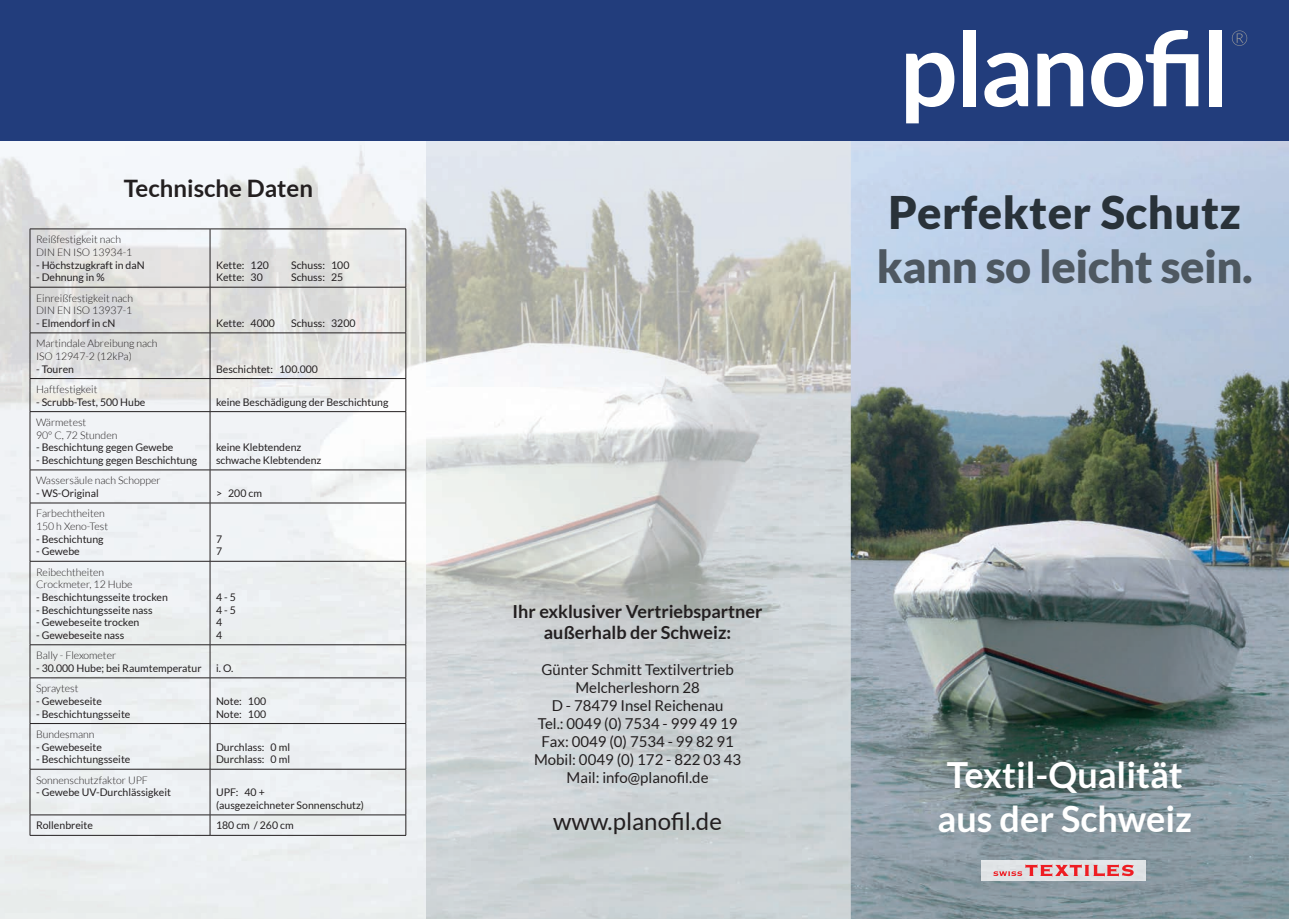
<style>
.page{position:relative;width:1289px;height:919px;background:#fff}
.page>*{position:absolute;margin:0;border:0;box-sizing:border-box;transform-origin:0 0}
.t1{font:900 45px "Lato";letter-spacing:-.01em;color:#4e5861}
.t2{font:900 45px "Lato";letter-spacing:.01em;color:#293239}
.t3{font:700 36px/43.5px "Lato";color:#fff}
.t4{font:24px "Lato";color:#231f20}
.t5{font:700 24px "Lato";color:#231f20}
.t6{font:700 18px/21.6px "Lato";color:#231f20;text-align:center}
.t7{font:15px/18px "Lato";color:#231f20;text-align:center}
.t8{font:10.5px/12.6px "Lato";color:#231f20}
.t9{font:300 10.5px/12.6px "Lato";color:#231f20}
</style>
<div class="page">
<img style="left:0;top:140px;width:850px;height:778px">
<div style="left:52px;top:865px;width:373px;height:53px;background:#ebeff1"></div>
<img style="left:850px;top:140px;width:438px;height:778px">
<hr style="left:30px;top:229px;width:180px;height:1px;background:#231f20">
<hr style="left:30px;top:229px;width:1px;height:58px;background:#231f20">
<hr style="left:210px;top:229px;width:196px;height:1px;background:#231f20">
<hr style="left:210px;top:229px;width:1px;height:58px;background:#231f20">
<hr style="left:405px;top:229px;width:1px;height:58px;background:#231f20">
<hr style="left:30px;top:287px;width:180px;height:1px;background:#231f20">
<hr style="left:30px;top:287px;width:1px;height:45px;background:#231f20">
<hr style="left:210px;top:287px;width:196px;height:1px;background:#231f20">
<hr style="left:210px;top:287px;width:1px;height:45px;background:#231f20">
<hr style="left:405px;top:287px;width:1px;height:45px;background:#231f20">
<hr style="left:30px;top:332px;width:180px;height:1px;background:#231f20">
<hr style="left:30px;top:333px;width:1px;height:45px;background:#231f20">
<hr style="left:210px;top:332px;width:196px;height:1px;background:#231f20">
<hr style="left:210px;top:333px;width:1px;height:45px;background:#231f20">
<hr style="left:405px;top:333px;width:1px;height:45px;background:#231f20">
<hr style="left:30px;top:378px;width:180px;height:1px;background:#231f20">
<hr style="left:30px;top:379px;width:1px;height:32px;background:#231f20">
<hr style="left:210px;top:378px;width:196px;height:1px;background:#231f20">
<hr style="left:210px;top:379px;width:1px;height:32px;background:#231f20">
<hr style="left:405px;top:379px;width:1px;height:32px;background:#231f20">
<hr style="left:30px;top:411px;width:180px;height:1px;background:#231f20">
<hr style="left:30px;top:412px;width:1px;height:57px;background:#231f20">
<hr style="left:210px;top:411px;width:196px;height:1px;background:#231f20">
<hr style="left:210px;top:412px;width:1px;height:57px;background:#231f20">
<hr style="left:405px;top:412px;width:1px;height:57px;background:#231f20">
<hr style="left:30px;top:469px;width:180px;height:1px;background:#231f20">
<hr style="left:30px;top:470px;width:1px;height:32px;background:#231f20">
<hr style="left:210px;top:469px;width:196px;height:1px;background:#231f20">
<hr style="left:210px;top:470px;width:1px;height:32px;background:#231f20">
<hr style="left:405px;top:470px;width:1px;height:32px;background:#231f20">
<hr style="left:30px;top:502px;width:180px;height:1px;background:#231f20">
<hr style="left:30px;top:503px;width:1px;height:58px;background:#231f20">
<hr style="left:210px;top:502px;width:196px;height:1px;background:#231f20">
<hr style="left:210px;top:503px;width:1px;height:58px;background:#231f20">
<hr style="left:405px;top:503px;width:1px;height:58px;background:#231f20">
<hr style="left:30px;top:561px;width:180px;height:1px;background:#231f20">
<hr style="left:30px;top:561px;width:1px;height:83px;background:#231f20">
<hr style="left:210px;top:561px;width:196px;height:1px;background:#231f20">
<hr style="left:210px;top:561px;width:1px;height:83px;background:#231f20">
<hr style="left:405px;top:561px;width:1px;height:83px;background:#231f20">
<hr style="left:30px;top:644px;width:180px;height:1px;background:#231f20">
<hr style="left:30px;top:645px;width:1px;height:32px;background:#231f20">
<hr style="left:210px;top:644px;width:196px;height:1px;background:#231f20">
<hr style="left:210px;top:645px;width:1px;height:32px;background:#231f20">
<hr style="left:405px;top:645px;width:1px;height:32px;background:#231f20">
<hr style="left:30px;top:677px;width:180px;height:1px;background:#231f20">
<hr style="left:30px;top:678px;width:1px;height:45px;background:#231f20">
<hr style="left:210px;top:677px;width:196px;height:1px;background:#231f20">
<hr style="left:210px;top:678px;width:1px;height:45px;background:#231f20">
<hr style="left:405px;top:678px;width:1px;height:45px;background:#231f20">
<hr style="left:30px;top:723px;width:180px;height:1px;background:#231f20">
<hr style="left:30px;top:723px;width:1px;height:46px;background:#231f20">
<hr style="left:210px;top:723px;width:196px;height:1px;background:#231f20">
<hr style="left:210px;top:723px;width:1px;height:46px;background:#231f20">
<hr style="left:405px;top:723px;width:1px;height:46px;background:#231f20">
<hr style="left:30px;top:768px;width:180px;height:1px;background:#231f20">
<hr style="left:30px;top:769px;width:1px;height:45px;background:#231f20">
<hr style="left:210px;top:768px;width:196px;height:1px;background:#231f20">
<hr style="left:210px;top:769px;width:1px;height:45px;background:#231f20">
<hr style="left:405px;top:769px;width:1px;height:45px;background:#231f20">
<hr style="left:30px;top:814px;width:180px;height:1px;background:#231f20">
<svg style="left:30px;top:815px;width:1px;height:20px"></svg>
<hr style="left:210px;top:814px;width:196px;height:1px;background:#231f20">
<svg style="left:210px;top:815px;width:1px;height:20px"></svg>
<svg style="left:405px;top:815px;width:1px;height:20px"></svg>
<hr style="left:30px;top:835px;width:180px;height:1px;background:#231f20">
<hr style="left:210px;top:835px;width:196px;height:1px;background:#231f20">
<div style="left:981px;top:860px;width:164px;height:20px;background:#e0e4e6"></div>
<svg style="left:993px;top:864px;width:140px;height:12px;background:#e3989c"></svg>
<div style="left:0;top:0;width:1288px;height:140px;background:#223d7c"></div>
<svg style="left:906px;top:53px;width:48px;height:70px"></svg>
<div style="left:963px;top:30px;width:12px;height:76px;background:#fff"></div>
<svg style="left:984px;top:53px;width:44px;height:54px"></svg>
<svg style="left:1037px;top:53px;width:46px;height:53px"></svg>
<svg style="left:1091px;top:30px;width:107px;height:77px"></svg>
<div style="left:1208px;top:30px;width:13px;height:76px;background:#fff"></div>
<svg style="left:1231px;top:30px;width:16px;height:16px"></svg>
<h3 class="t5" style="left:124px;top:174px;width:191px">Technische Daten</h3>
<p class="t9" style="left:36px;top:233px;width:98px">Reißfestigkeit nach<br>DIN EN ISO 13934-1</p>
<p class="t8" style="left:36px;top:258px;width:110px">- Höchstzugkraft in daN</p>
<p class="t8" style="left:36px;top:271px;width:70px">- Dehnung in %</p>
<p class="t8" style="left:216px;top:258px;width:54px">Kette: 120</p>
<p class="t8" style="left:291px;top:258px;width:60px">Schuss: 100</p>
<p class="t8" style="left:216px;top:271px;width:48px">Kette: 30</p>
<p class="t8" style="left:291px;top:271px;width:54px">Schuss: 25</p>
<p class="t9" style="left:36px;top:291px;width:98px">Einreißfestigkeit nach<br>DIN EN ISO 13937-1</p>
<p class="t8" style="left:36px;top:317px;width:81px">- Elmendorf in cN</p>
<p class="t8" style="left:216px;top:317px;width:60px">Kette: 4000</p>
<p class="t8" style="left:291px;top:317px;width:66px">Schuss: 3200</p>
<p class="t9" style="left:36px;top:337px;width:123px">Martindale Abreibung nach<br>ISO 12947-2 (12kPa)</p>
<p class="t8" style="left:36px;top:362px;width:40px">- Touren</p>
<p class="t8" style="left:216px;top:362px;width:103px">Beschichtet: 100.000</p>
<p class="t9" style="left:36px;top:383px;width:63px">Haftfestigkeit</p>
<p class="t8" style="left:36px;top:395px;width:111px">- Scrubb-Test, 500 Hube</p>
<p class="t8" style="left:216px;top:395px;width:174px">keine Beschädigung der Beschichtung</p>
<p class="t9" style="left:36px;top:416px;width:83px">Wärmetest<br>90° C, 72 Stunden</p>
<p class="t8" style="left:36px;top:441px;width:139px">- Beschichtung gegen Gewebe</p>
<p class="t8" style="left:36px;top:453px;width:163px">- Beschichtung gegen Beschichtung</p>
<p class="t8" style="left:216px;top:441px;width:107px">keine Klebtendenz schwache Klebtendenz</p>
<p class="t9" style="left:36px;top:474px;width:126px">Wassersäule nach Schopper</p>
<p class="t8" style="left:36px;top:487px;width:64px">- WS-Original</p>
<p class="t8" style="left:216px;top:487px;width:47px">&gt; 200 cm</p>
<p class="t9" style="left:36px;top:507px;width:74px">Farbechtheiten<br>150 h Xeno-Test</p>
<p class="t8" style="left:36px;top:532px;width:69px">- Beschichtung</p>
<p class="t8" style="left:36px;top:545px;width:45px">- Gewebe</p>
<p class="t8" style="left:216px;top:532px;width:8px">7<br>7</p>
<p class="t9" style="left:36px;top:565px;width:98px">Reibechtheiten<br>Crockmeter, 12 Hube</p>
<p class="t8" style="left:36px;top:590px;width:133px">- Beschichtungsseite trocken</p>
<p class="t8" style="left:36px;top:603px;width:118px">- Beschichtungsseite nass</p>
<p class="t8" style="left:36px;top:616px;width:105px">- Gewebeseite trocken</p>
<p class="t8" style="left:36px;top:628px;width:90px">- Gewebeseite nass</p>
<p class="t8" style="left:216px;top:590px;width:21px">4 - 5<br>4 - 5<br>4<br>4</p>
<p class="t9" style="left:36px;top:649px;width:82px">Bally - Flexometer</p>
<p class="t8" style="left:36px;top:661px;width:167px">- 30.000 Hube; bei Raumtemperatur</p>
<p class="t8" style="left:216px;top:661px;width:19px">i. O.</p>
<p class="t9" style="left:36px;top:682px;width:44px">Spraytest</p>
<p class="t8" style="left:36px;top:694px;width:67px">- Gewebeseite</p>
<p class="t8" style="left:36px;top:707px;width:96px">- Beschichtungsseite</p>
<p class="t8" style="left:216px;top:694px;width:52px">Note: 100<br>Note: 100</p>
<p class="t9" style="left:36px;top:728px;width:60px">Bundesmann</p>
<p class="t8" style="left:36px;top:740px;width:67px">- Gewebeseite</p>
<p class="t8" style="left:36px;top:753px;width:96px">- Beschichtungsseite</p>
<p class="t8" style="left:216px;top:740px;width:75px">Durchlass: 0 ml<br>Durchlass: 0 ml</p>
<p class="t9" style="left:36px;top:773px;width:113px">Sonnenschutzfaktor UPF</p>
<p class="t8" style="left:36px;top:786px;width:136px">- Gewebe UV-Durchlässigkeit</p>
<p class="t8" style="left:216px;top:786px;width:150px">UPF: 40 +<br>(ausgezeichneter Sonnenschutz)</p>
<p class="t8" style="left:36px;top:819px;width:59px">Rollenbreite</p>
<p class="t8" style="left:216px;top:819px;width:79px">180 cm / 260 cm</p>
<h1 class="t2" style="left:888px;top:186px;width:354px">Perfekter Schutz</h1>
<h1 class="t1" style="left:876px;top:240px;width:377px">kann so leicht sein.</h1>
<h3 class="t6" style="left:512px;top:600px;width:251px">Ihr exklusiver Vertriebspartner außerhalb der Schweiz:</h3>
<h3 class="t7" style="left:534px;top:660px;width:208px">Günter Schmitt Textilvertrieb<br>Melcherleshorn 28<br>D - 78479 Insel Reichenau<br>Tel.: 0049 (0) 7534 - 999 49 19<br>Fax: 0049 (0) 7534 - 99 82 91<br>Mobil: 0049 (0) 172 - 822 03 43<br>Mail: info@planofil.de</h3>
<h3 class="t4" style="left:553px;top:808px;width:170px">www.planofil.de</h3>
<h2 class="t3" style="left:937px;top:753px;width:256px">Textil-Qualität aus der Schweiz</h2>
</div>
